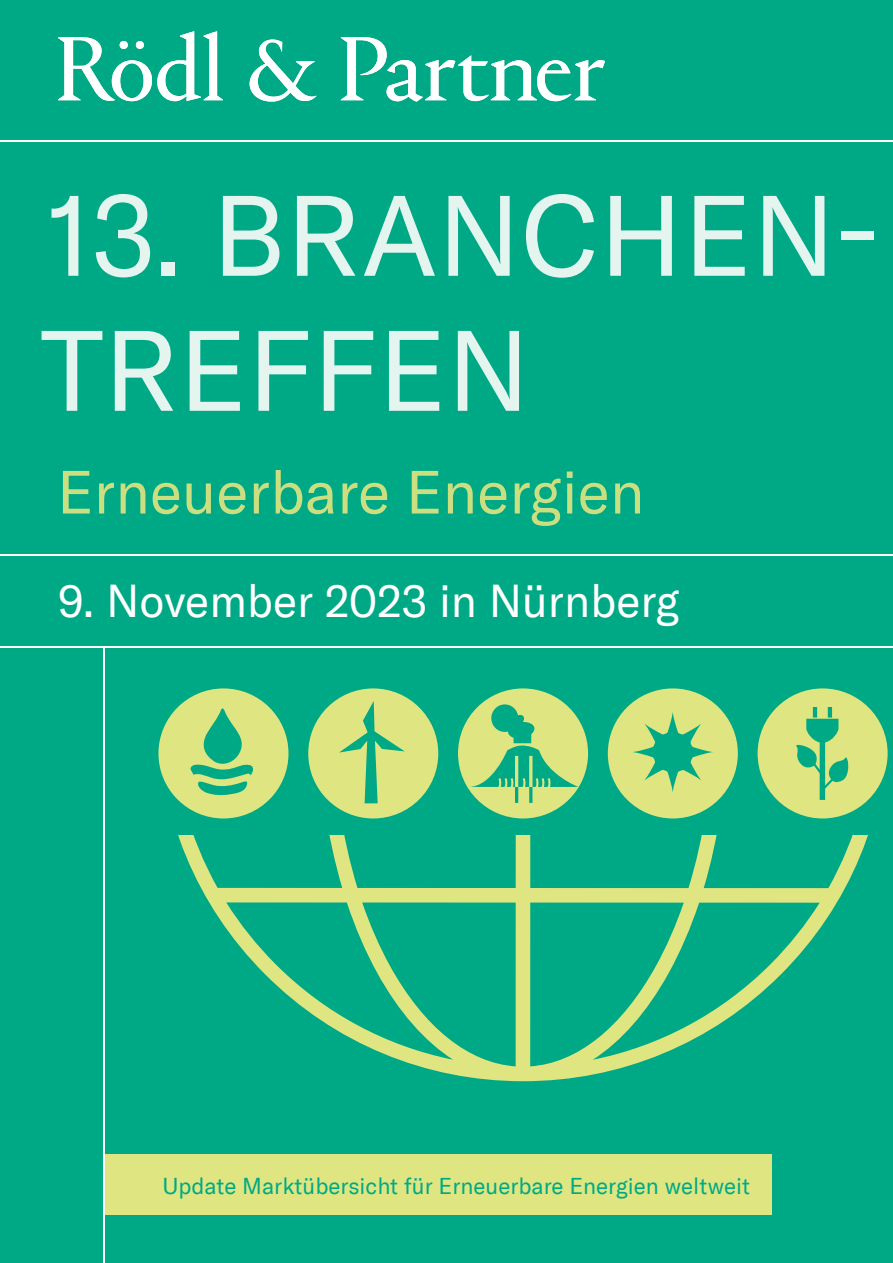
<style>
.page{position:relative;width:893px;height:1263px;background:#00a985}
.page>*{position:absolute;margin:0;border:0;box-sizing:border-box;transform-origin:0 0}
.t1{font:112.5px/135px "GT America";color:#e4f4ef}
.t2{font:60px "GT America";color:#cbdf81}
.t3{font:45px "GT America";color:#fff}
.t4{font:22.5px "GT America";color:#00a985}
</style>
<div class="page">
<svg style="left:178px;top:835px;width:690px;height:246px"></svg>
<hr style="left:0;top:140px;width:893px;height:2px;background:#fff">
<hr style="left:0;top:554px;width:893px;height:2px;background:#fff">
<svg style="left:158px;top:688px;width:130px;height:130px"></svg>
<svg style="left:308px;top:688px;width:130px;height:130px"></svg>
<svg style="left:608px;top:688px;width:130px;height:130px"></svg>
<svg style="left:758px;top:688px;width:130px;height:130px"></svg>
<svg style="left:458px;top:688px;width:130px;height:130px"></svg>
<hr style="left:0;top:646px;width:893px;height:2px;background:#fff">
<svg style="left:58px;top:31px;width:547px;height:71px"></svg>
<div style="left:103px;top:1154px;width:668px;height:61px;background:#dfe681"></div>
<hr style="left:103px;top:647px;width:1px;height:616px;background:#fff">
<h1 class="t1" style="left:40px;top:169px;width:840px">13. BRANCHEN-<br>TREFFEN</h1>
<h2 class="t2" style="left:57px;top:457px;width:589px">Erneuerbare Energien</h2>
<h3 class="t3" style="left:58px;top:575px;width:623px">9. November 2023 in Nürnberg</h3>
<p class="t4" style="left:162px;top:1173px;width:589px">Update Marktübersicht für Erneuerbare Energien weltweit</p>
</div>
